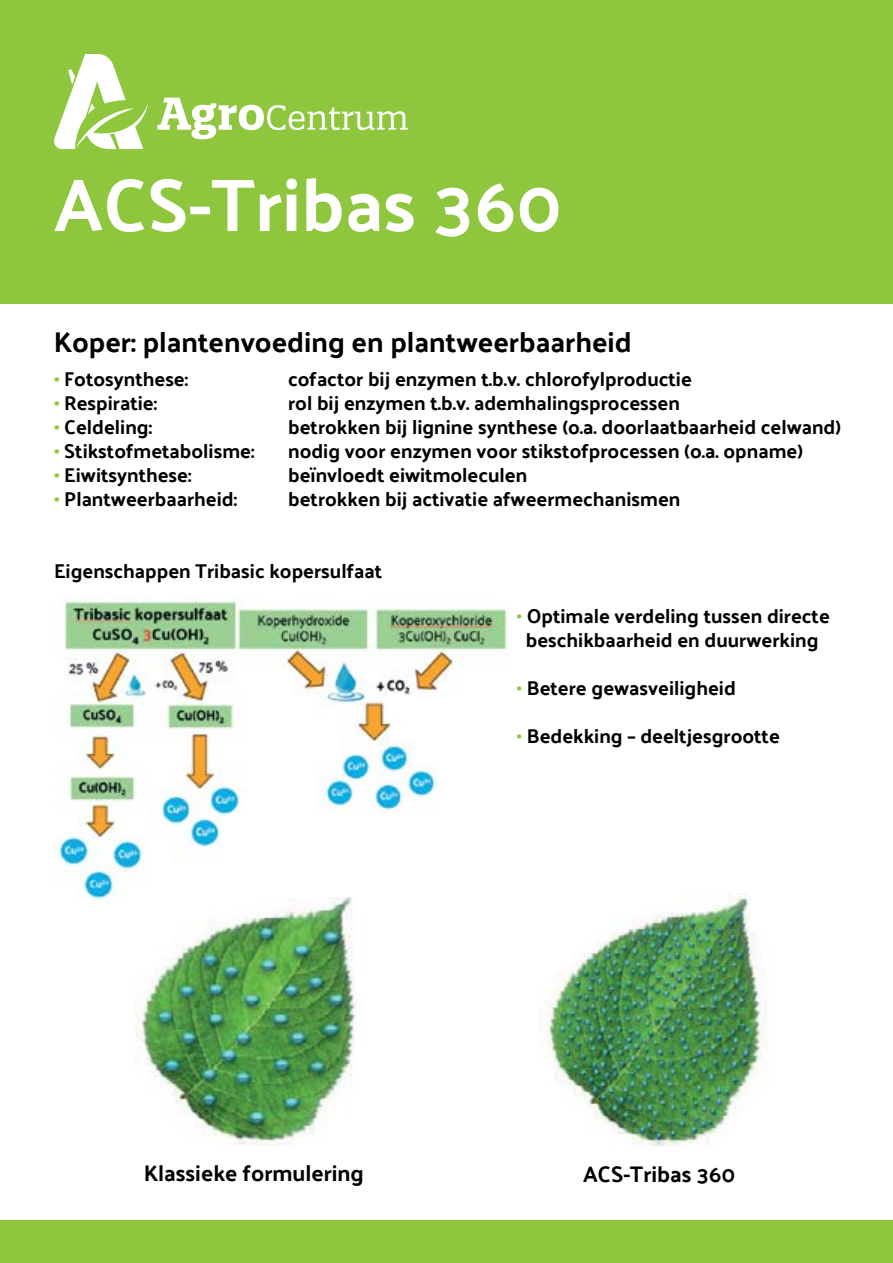
<style>
.page{position:relative;width:893px;height:1263px;background:#fff}
.page>*{position:absolute;margin:0;border:0;box-sizing:border-box;transform-origin:0 0}
.t1{font:700 75px "Palanquin";color:#fff}
.t2{font:700 28.5px "Palanquin";color:#000}
.t3{font:700 22.5px "Palanquin";color:#000}
.t4{font:700 19.95px/24px "Palanquin";color:#000;text-align:center}
.s1{color:#8ec63e}
</style>
<div class="page">
<div style="left:0;top:0;width:893px;height:303px;background:#8ec63e"></div>
<svg style="left:54px;top:54px;width:95px;height:95px"></svg>
<svg style="left:157px;top:98px;width:251px;height:41px"></svg>
<div style="left:0;top:1220px;width:893px;height:43px;background:#8ec63e"></div>
<img style="left:54px;top:598px;width:455px;height:305px">
<img style="left:136px;top:898px;width:236px;height:247px">
<img style="left:538px;top:893px;width:229px;height:254px">
<h1 class="t1" style="left:54px;top:161px;width:510px">ACS-Tribas 360</h1>
<h2 class="t2" style="left:54px;top:326px;width:579px">Koper: plantenvoeding en plantweerbaarheid</h2>
<p class="t4" style="left:288px;top:367px;width:554px;text-align:left">cofactor bij enzymen t.b.v. chlorofylproductie<br>rol bij enzymen t.b.v. ademhalingsprocessen<br>betrokken bij lignine synthese (o.a. doorlaatbaarheid celwand) nodig voor enzymen voor stikstofprocessen (o.a. opname) beïnvloedt eiwitmoleculen<br>betrokken bij activatie afweermechanismen</p>
<p class="t4" style="left:54px;top:367px;width:136px"><span class="s1">•</span> Fotosynthese:</p>
<p class="t4" style="left:54px;top:391px;width:105px"><span class="s1">•</span> Respiratie:</p>
<p class="t4" style="left:54px;top:415px;width:100px"><span class="s1">•</span> Celdeling:</p>
<p class="t4" style="left:54px;top:439px;width:202px"><span class="s1">•</span> Stikstofmetabolisme:</p>
<p class="t4" style="left:54px;top:463px;width:139px"><span class="s1">•</span> Eiwitsynthese:</p>
<p class="t4" style="left:54px;top:487px;width:185px"><span class="s1">•</span> Plantweerbaarheid:</p>
<p class="t4" style="left:54px;top:559px;width:330px">Eigenschappen Tribasic kopersulfaat</p>
<p class="t4" style="left:516px;top:604px;width:315px"><span class="s1">•</span> Optimale verdeling tussen directe beschikbaarheid en duurwerking</p>
<p class="t4" style="left:516px;top:676px;width:221px"><span class="s1">•</span> Betere gewasveiligheid</p>
<p class="t4" style="left:516px;top:724px;width:265px"><span class="s1">•</span> Bedekking – deeltjesgrootte</p>
<p class="t3" style="left:144px;top:1160px;width:221px">Klassieke formulering</p>
<p class="t3" style="left:583px;top:1161px;width:154px">ACS-Tribas 360</p>
</div>
